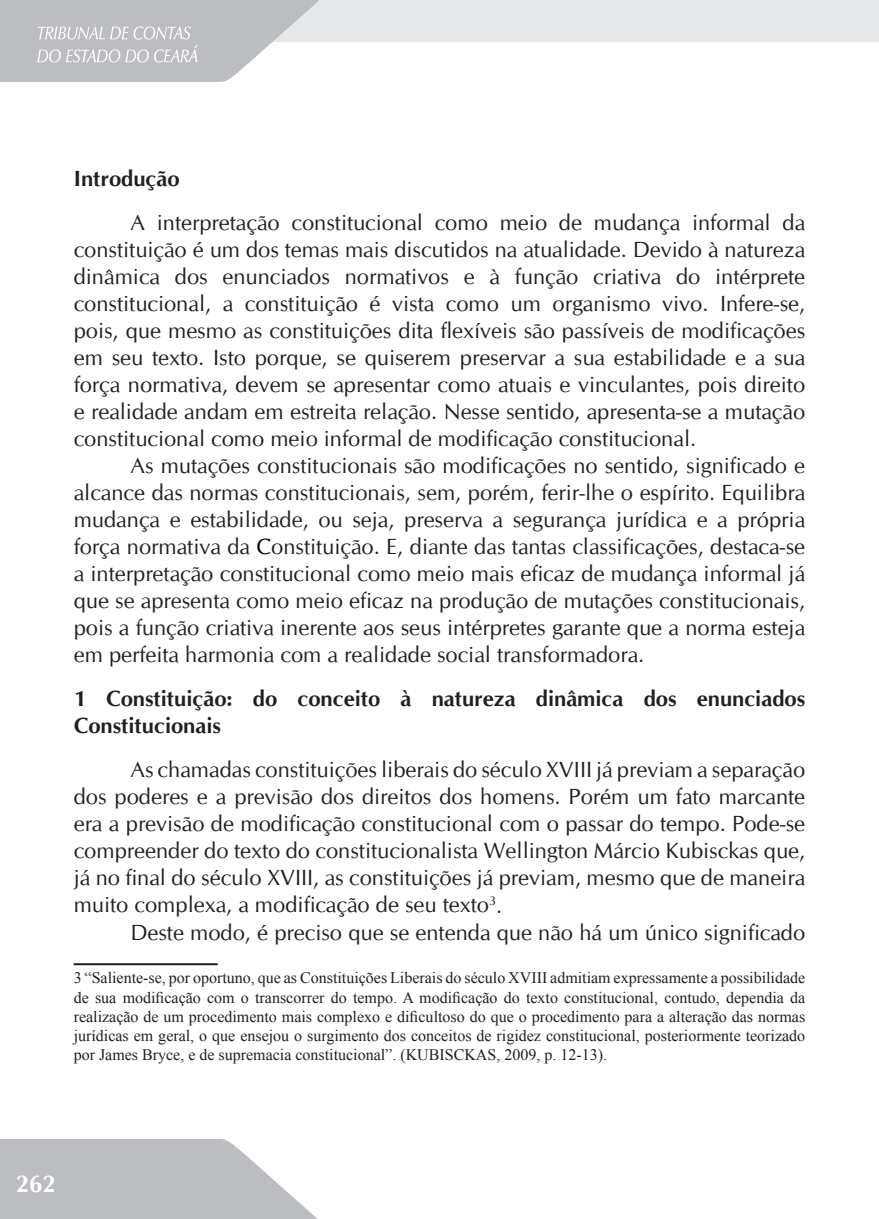
<style>
.page{position:relative;width:879px;height:1219px;background:#fff}
.page>*{position:absolute;margin:0;border:0;box-sizing:border-box;transform-origin:0 0}
.t1{font:700 24px "CG Omega";color:#fff}
.t2{font:22px/27px "CG Omega";color:#231f20;text-align:justify}
.t3{font:700 22px/27px "CG Omega";color:#231f20}
.t4{font:16px/19.2px "Times New Roman";color:#231f20;text-align:justify}
.s1{color:#000}
</style>
<div class="page">
<div style="left:0;top:0;width:877px;height:42px;background:#e6e7e9"></div>
<hr style="left:877px;top:0;width:2px;height:42px;background:#e6e7e9">
<svg style="left:0;top:1139px;width:317px;height:80px;background:#c5c6c8"></svg>
<svg style="left:0;top:0;width:319px;height:82px"></svg>
<hr style="left:74px;top:963px;width:144px;height:2px;background:#231f20">
<p class="t3" style="left:74px;top:165px;width:107px">Introdução</p>
<p class="t2" style="left:74px;top:210px;width:733px;text-indent:57px">A interpretação constitucional como meio de mudança informal da constituição é um dos temas mais discutidos na atualidade. Devido à natureza dinâmica dos enunciados normativos e à função criativa do intérprete constitucional, a constituição é vista como um organismo vivo. Infere-se, pois, que mesmo as constituições dita flexíveis são passíveis de modificações em seu texto. Isto porque, se quiserem preservar a sua estabilidade e a sua força normativa, devem se apresentar como atuais e vinculantes, pois direito e realidade andam em estreita relação. Nesse sentido, apresenta-se a mutação constitucional como meio informal de modificação constitucional.</p>
<p class="t2" style="left:74px;top:453px;width:733px;text-indent:57px">As mutações constitucionais são modificações no sentido, significado e alcance das normas constitucionais, sem, porém, ferir-lhe o espírito. Equilibra mudança e estabilidade, ou seja, preserva a segurança jurídica e a própria força normativa da <span class="s1">C</span>onstituição. E, diante das tantas classificações, destaca-se a interpretação constitucional como meio mais eficaz de mudança informal já que se apresenta como meio eficaz na produção de mutações constitucionais, pois a função criativa inerente aos seus intérpretes garante que a norma esteja em perfeita harmonia com a realidade social transformadora.</p>
<p class="t3" style="left:74px;top:685px;width:733px">1 Constituição: do conceito à natureza dinâmica dos enunciados<br>Constitucionais</p>
<p class="t2" style="left:74px;top:757px;width:733px;text-indent:57px">As chamadas constituições liberais do século XVIII já previam a separação dos poderes e a previsão dos direitos dos homens. Porém um fato marcante era a previsão de modificação constitucional com o passar do tempo. Pode-se compreender do texto do constitucionalista Wellington Márcio Kubisckas que, já no final do século XVIII, as constituições já previam, mesmo que de maneira muito complexa, a modificação de seu texto<sup>3</sup>.</p>
<p class="t2" style="left:130px;top:919px;width:676px">Deste modo, é preciso que se entenda que não há um único significado</p>
<p class="t4" style="left:74px;top:968px;width:733px">3 “Saliente-se, por oportuno, que as Constituições Liberais do século XVIII admitiam expressamente a possibilidade de sua modificação com o transcorrer do tempo. A modificação do texto constitucional, contudo, dependia da realização de um procedimento mais complexo e dificultoso do que o procedimento para a alteração das normas jurídicas em geral, o que ensejou o surgimento dos conceitos de rigidez constitucional, posteriormente teorizado por James Bryce, e de supremacia constitucional”. (KUBISCKAS, 2009, p. 12-13).</p>
<p class="t1" style="left:16px;top:1169px;width:41px">262</p>
</div>
